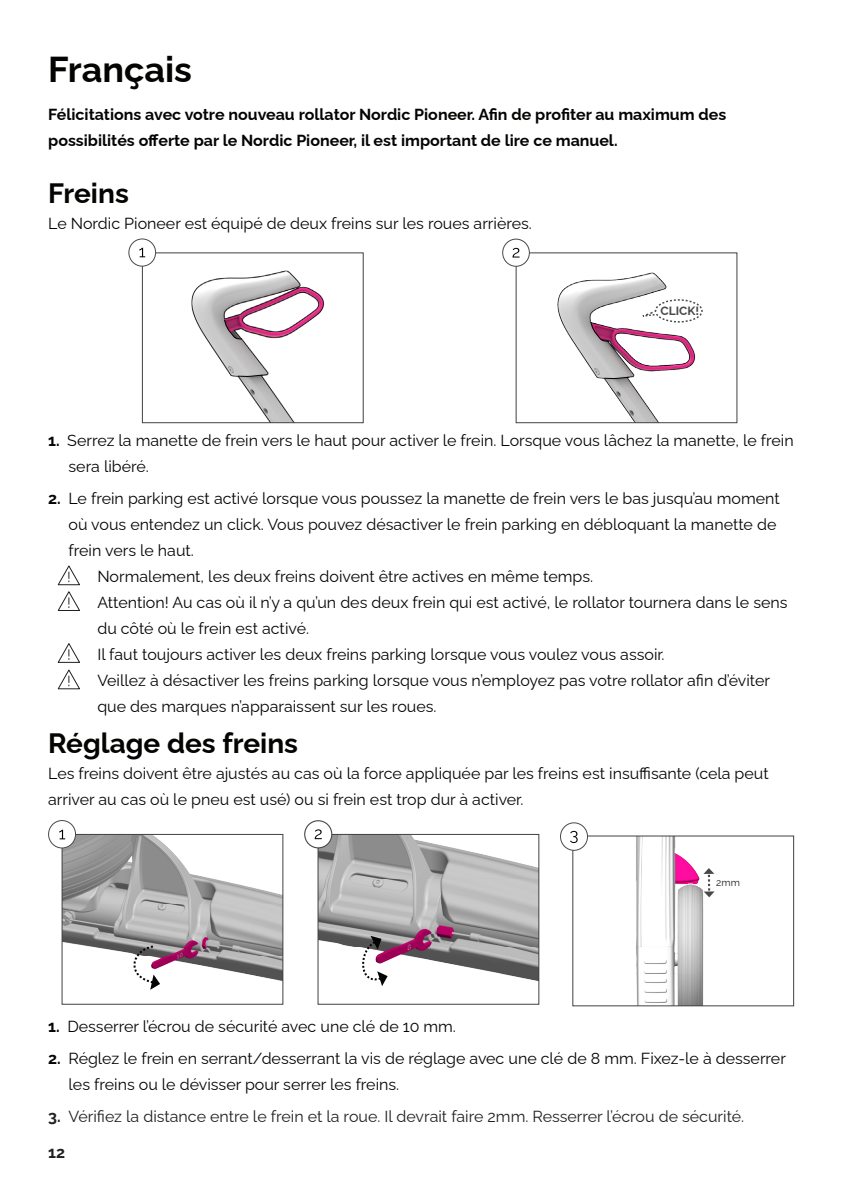
<style>
.page{position:relative;width:842px;height:1191px;background:#fff}
.page>*{position:absolute;margin:0;border:0;box-sizing:border-box;transform-origin:0 0}
.t1{font:700 36px "Raleway";color:#040503}
.t2{font:700 28px "Raleway";color:#040503}
.t3{font:16px/26px "Raleway";color:#040503}
.t4{font:700 16px/26px "Raleway";color:#040503}
.t5{font:16px "Raleway";color:#231f20}
.t6{font:700 16px "Raleway";color:#231f20}
.t7{font:700 12px "Raleway";color:#484948}
.t8{font:10px "Raleway";color:#231f20}
.s1{font-weight:700}
</style>
<div class="page">
<svg style="left:57px;top:565px;width:23px;height:46px"></svg>
<svg style="left:57px;top:643px;width:23px;height:47px"></svg>
<img style="left:520px;top:257px;width:176px;height:164px">
<svg style="left:604px;top:376px;width:25px;height:3px"></svg>
<svg style="left:590px;top:321px;width:19px;height:21px"></svg>
<div style="left:503px;top:239px;width:26px;height:27px;background:#fff;border-radius:50%"></div>
<div style="left:502px;top:239px;width:28px;height:28px;border:1px solid #484948;border-radius:50%"></div>
<svg style="left:512px;top:248px;width:7px;height:9px"></svg>
<svg style="left:641px;top:298px;width:62px;height:25px"></svg>
<img style="left:144px;top:256px;width:181px;height:165px">
<svg style="left:237px;top:374px;width:26px;height:3px"></svg>
<svg style="left:224px;top:319px;width:19px;height:21px"></svg>
<div style="left:142px;top:253px;width:221px;height:170px;border:1px solid #404245"></div>
<div style="left:129px;top:239px;width:27px;height:27px;background:#fff;border-radius:50%"></div>
<div style="left:128px;top:238px;width:28px;height:28px;border:1px solid #484948;border-radius:50%"></div>
<svg style="left:139px;top:248px;width:6px;height:9px"></svg>
<img style="left:575px;top:838px;width:140px;height:166px">
<div style="left:560px;top:823px;width:27px;height:27px;background:#fff;border-radius:50%"></div>
<div style="left:560px;top:822px;width:28px;height:28px;border:1px solid #484948;border-radius:50%"></div>
<svg style="left:703px;top:868px;width:11px;height:29px"></svg>
<svg style="left:570px;top:831px;width:8px;height:12px"></svg>
<img style="left:320px;top:836px;width:217px;height:145px">
<div style="left:318px;top:834px;width:221px;height:170px;border:1px solid #404245"></div>
<svg style="left:358px;top:935px;width:30px;height:51px"></svg>
<div style="left:305px;top:820px;width:27px;height:28px;background:#fff;border-radius:50%"></div>
<div style="left:304px;top:820px;width:28px;height:28px;border:1px solid #484948;border-radius:50%"></div>
<svg style="left:315px;top:829px;width:7px;height:10px"></svg>
<img style="left:64px;top:836px;width:217px;height:154px">
<div style="left:62px;top:834px;width:221px;height:170px;border:1px solid #404245"></div>
<div style="left:49px;top:820px;width:27px;height:28px;background:#fff;border-radius:50%"></div>
<div style="left:48px;top:820px;width:28px;height:28px;border:1px solid #484948;border-radius:50%"></div>
<svg style="left:126px;top:944px;width:34px;height:45px"></svg>
<svg style="left:59px;top:829px;width:6px;height:10px"></svg>
<p class="t1" style="left:48px;top:41px;width:145px">Français</p>
<p class="t4" style="left:48px;top:100px;width:680px">Félicitations avec votre nouveau rollator Nordic Pioneer. Afin de profiter au maximum des possibilités offerte par le Nordic Pioneer, il est important de lire ce manuel.</p>
<p class="t2" style="left:48px;top:171px;width:82px">Freins</p>
<p class="t3" style="left:48px;top:209px;width:485px">Le Nordic Pioneer est équipé de deux freins sur les roues arrières.</p>
<p class="t7" style="left:660px;top:301px;width:40px">CLICK!</p>
<p class="t3" style="left:48px;top:425px;width:747px"><span class="s1">1.</span> Serrez la manette de frein vers le haut pour activer le frein. Lorsque vous lâchez la manette, le frein</p>
<p class="t3" style="left:69px;top:451px;width:82px">sera libéré.</p>
<p class="t3" style="left:48px;top:483px;width:733px"><span class="s1">2.</span> Le frein parking est activé lorsque vous poussez la manette de frein vers le bas jusqu’au moment</p>
<p class="t3" style="left:69px;top:509px;width:709px">où vous entendez un click. Vous pouvez désactiver le frein parking en débloquant la manette de</p>
<p class="t3" style="left:69px;top:535px;width:127px">frein vers le haut.</p>
<p class="t3" style="left:97px;top:561px;width:497px">Normalement, les deux freins doivent être actives en même temps.</p>
<p class="t3" style="left:97px;top:587px;width:692px">Attention! Au cas où il n’y a qu’un des deux frein qui est activé, le rollator tournera dans le sens du côté où le frein est activé.</p>
<p class="t3" style="left:97px;top:639px;width:569px">Il faut toujours activer les deux freins parking lorsque vous voulez vous assoir.</p>
<p class="t3" style="left:97px;top:665px;width:674px">Veillez à désactiver les freins parking lorsque vous n’employez pas votre rollator afin d’éviter que des marques n’apparaissent sur les roues.</p>
<p class="t2" style="left:48px;top:721px;width:251px">Réglage des freins</p>
<p class="t3" style="left:48px;top:758px;width:722px">Les freins doivent être ajustés au cas où la force appliquée par les freins est insuffisante (cela peut arriver au cas où le pneu est usé) ou si frein est trop dur à activer.</p>
<p class="t8" style="left:716px;top:874px;width:25px">2mm</p>
<p class="t3" style="left:48px;top:1011px;width:409px"><span class="s1">1.</span> Desserrer l’écrou de sécurité avec une clé de 10 mm.</p>
<p class="t3" style="left:48px;top:1043px;width:739px"><span class="s1">2.</span> Réglez le frein en serrant/desserrant la vis de réglage avec une clé de 8 mm. Fixez-le à desserrer</p>
<p class="t3" style="left:69px;top:1069px;width:332px">les freins ou le dévisser pour serrer les freins.</p>
<p class="t5" style="left:48px;top:1103px;width:698px"><span class="s1">3.</span> Vérifiez la distance entre le frein et la roue. Il devrait faire 2mm. Resserrer l’écrou de sécurité.</p>
<p class="t6" style="left:48px;top:1139px;width:18px">12</p>
</div>
